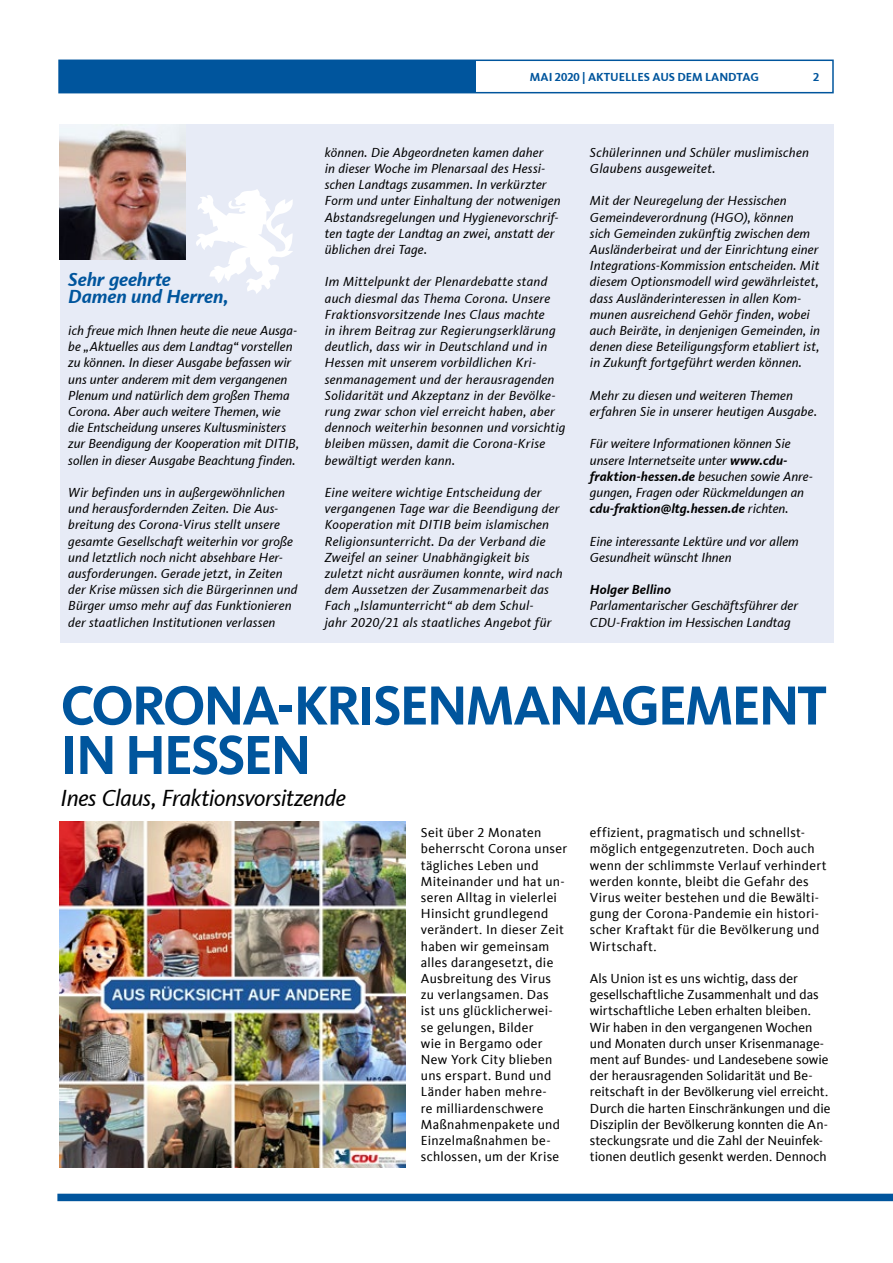
<style>
.page{position:relative;width:893px;height:1263px;background:#fff}
.page>*{position:absolute;margin:0;border:0;box-sizing:border-box;transform-origin:0 0}
.t1{font:700 57px/49.5px "CDU Kievit Tab";letter-spacing:-.04em;color:#00559d}
.t2{font:italic 24px "CDU Kievit Tab";letter-spacing:-.02em;color:#000}
.t3{font:italic 700 19.5px/16.2px "CDU Kievit Tab";letter-spacing:-.005em;color:#00559d}
.t4{font:italic 13.5px/16.2px "CDU Kievit Tab";letter-spacing:.01em;color:#000}
.t5{font:13.5px/16.2px "CDU Kievit Tab";letter-spacing:.015em;color:#000}
.t6{font:italic 700 13.5px "CDU Kievit Tab";letter-spacing:.005em;color:#000}
.t7{font:700 12px "CDU Kievit Tab";color:#00559d}
.s1{font-weight:700}
</style>
<div class="page">
<div style="left:60px;top:124px;width:774px;height:519px;background:#e7ebf6"></div>
<img style="left:60px;top:124px;width:126px;height:135px">
<svg style="left:196px;top:189px;width:97px;height:105px"></svg>
<div style="left:58px;top:60px;width:776px;height:33px;border:2px solid #00559d"></div>
<div style="left:59px;top:60px;width:417px;height:32px;background:#00559d"></div>
<div style="left:57px;top:1194px;width:836px;height:7px;background:#00559d"></div>
<img style="left:60px;top:821px;width:346px;height:346px">
<p class="t7" style="left:530px;top:70px;width:230px">MAI 2020 | AKTUELLES AUS DEM LANDTAG</p>
<p class="t7" style="left:813px;top:70px;width:8px">2</p>
<h3 class="t3" style="left:68px;top:272px;width:162px">Sehr geehrte<br>Damen und Herren,</h3>
<p class="t4" style="left:68px;top:322px;width:232px">ich freue mich Ihnen heute die neue Ausga&shy;be „Aktuelles aus dem Landtag“ vorstellen zu können. In dieser Ausgabe befassen wir uns unter anderem mit dem vergangenen Plenum und natürlich dem großen Thema Corona. Aber auch weitere Themen, wie die Entscheidung unseres Kultusministers zur Beendigung der Kooperation mit DITIB, sollen in dieser Ausgabe Beachtung finden.</p>
<p class="t4" style="left:68px;top:484px;width:231px">Wir befinden uns in außergewöhnlichen und herausfordernden Zeiten. Die Aus&shy;breitung des Corona-Virus stellt unsere gesamte Gesellschaft weiterhin vor große und letztlich noch nicht absehbare Her&shy;ausforderungen. Gerade jetzt, in Zeiten der Krise müssen sich die Bürgerinnen und Bürger umso mehr auf das Funktionieren der staatlichen Institutionen verlassen</p>
<p class="t4" style="left:325px;top:144px;width:237px">können. Die Abgeordneten kamen daher<br>in dieser Woche im Plenarsaal des Hessi&shy;schen Landtags zusammen. In verkürzter Form und unter Einhaltung der notwenigen Abstandsregelungen und Hygienevorschrif&shy;ten tagte der Landtag an zwei, anstatt der üblichen drei Tage.</p>
<p class="t4" style="left:325px;top:274px;width:242px">Im Mittelpunkt der Plenardebatte stand auch diesmal das Thema Corona. Unsere Fraktionsvorsitzende Ines Claus machte<br>in ihrem Beitrag zur Regierungserklärung deutlich, dass wir in Deutschland und in Hessen mit unserem vorbildlichen Kri&shy;senmanagement und der herausragenden Solidarität und Akzeptanz in der Bevölke&shy;rung zwar schon viel erreicht haben, aber dennoch weiterhin besonnen und vorsichtig bleiben müssen, damit die Corona-Krise bewältigt werden kann.</p>
<p class="t4" style="left:325px;top:484px;width:239px">Eine weitere wichtige Entscheidung der vergangenen Tage war die Beendigung der Kooperation mit DITIB beim islamischen Religionsunterricht. Da der Verband die Zweifel an seiner Unabhängigkeit bis zuletzt nicht ausräumen konnte, wird nach dem Aussetzen der Zusammenarbeit das Fach „Islamunterricht“ ab dem Schul-<br>jahr 2020/21 als staatliches Angebot für</p>
<p class="t4" style="left:590px;top:144px;width:221px">Schülerinnen und Schüler muslimischen<br>Glaubens ausgeweitet.</p>
<p class="t4" style="left:590px;top:193px;width:232px">Mit der Neuregelung der Hessischen Gemeindeverordnung (HGO), können<br>sich Gemeinden zukünftig zwischen dem Ausländerbeirat und der Einrichtung einer Integrations-Kommission entscheiden. Mit diesem Optionsmodell wird gewährleistet, dass Ausländerinteressen in allen Kom&shy;munen ausreichend Gehör finden, wobei auch Beiräte, in denjenigen Gemeinden, in denen diese Beteiligungsform etabliert ist, in Zukunft fortgeführt werden können.</p>
<p class="t4" style="left:590px;top:387px;width:229px">Mehr zu diesen und weiteren Themen erfahren Sie in unserer heutigen Ausgabe.</p>
<p class="t4" style="left:590px;top:436px;width:224px">Für weitere Informationen können Sie unsere Internetseite unter <span class="s1">www.cdu&shy;fraktion-hessen.de</span> besuchen sowie Anre&shy;gungen, Fragen oder Rückmeldungen an <span class="s1">cdu-fraktion@ltg.hessen.de</span> richten.</p>
<p class="t4" style="left:590px;top:533px;width:210px">Eine interessante Lektüre und vor allem<br>Gesundheit wünscht Ihnen</p>
<p class="t6" style="left:590px;top:582px;width:82px">Holger Bellino</p>
<p class="t4" style="left:590px;top:598px;width:210px">Parlamentarischer Geschäftsführer der<br>CDU-Fraktion im Hessischen Landtag</p>
<h1 class="t1" style="left:61px;top:681px;width:768px">CORONA-KRISENMANAGEMENT<br>IN HESSEN</h1>
<h2 class="t2" style="left:61px;top:783px;width:287px">Ines Claus, Fraktionsvorsitzende</h2>
<p class="t5" style="left:421px;top:825px;width:148px">Seit über 2 Monaten beherrscht Corona unser tägliches Leben und<br>Miteinander und hat un&shy;seren Alltag in vielerlei<br>Hinsicht grundlegend verändert. In dieser Zeit haben wir gemeinsam alles darangesetzt, die<br>Ausbreitung des Virus zu verlangsamen. Das<br>ist uns glücklicherwei&shy;se gelungen, Bilder<br>wie in Bergamo oder<br>New York City blieben uns erspart. Bund und<br>Länder haben mehre-<br>re milliardenschwere<br>Maßnahmenpakete und<br>Einzelmaßnahmen be&shy;schlossen, um der Krise</p>
<p class="t5" style="left:590px;top:825px;width:238px">effizient, pragmatisch und schnellst&shy;möglich entgegenzutreten. Doch auch wenn der schlimmste Verlauf verhindert werden konnte, bleibt die Gefahr des Virus weiter bestehen und die Bewälti&shy;gung der Corona-Pandemie ein histori&shy;scher Kraftakt für die Bevölkerung und Wirtschaft.</p>
<p class="t5" style="left:590px;top:970px;width:242px">Als Union ist es uns wichtig, dass der gesellschaftliche Zusammenhalt und das wirtschaftliche Leben erhalten bleiben.<br>Wir haben in den vergangenen Wochen und Monaten durch unser Krisenmanage&shy;ment auf Bundes- und Landesebene sowie der herausragenden Solidarität und Be&shy;reitschaft in der Bevölkerung viel erreicht.<br>Durch die harten Einschränkungen und die Disziplin der Bevölkerung konnten die An&shy;steckungsrate und die Zahl der Neuinfek&shy;tionen deutlich gesenkt werden. Dennoch</p>
</div>
